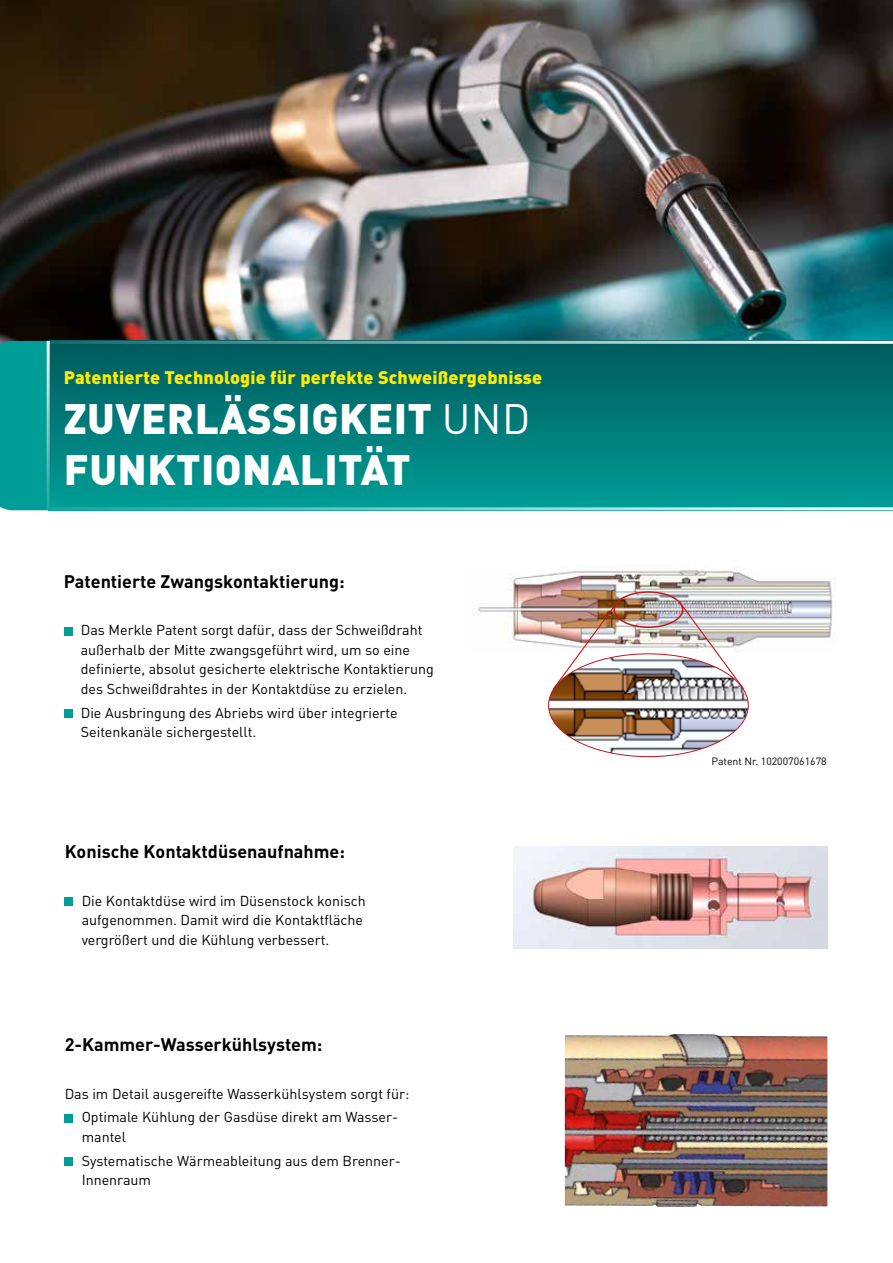
<style>
.page{position:relative;width:893px;height:1263px;background:#fff}
.page>*{position:absolute;margin:0;border:0;box-sizing:border-box;transform-origin:0 0}
.t1{font:900 42px/51px "DIN Pro";letter-spacing:.01em;color:#fff}
.t2{font:700 18px "DIN Pro";color:#000}
.t3{font:900 18px "DIN Pro";letter-spacing:.01em;color:#ffec00}
.t4{font:14.25px/19.5px "DIN";color:#000}
.t5{font:10.5px "DIN Pro";color:#000}
.s1{font-weight:400}
</style>
<div class="page">
<img style="left:0;top:0;width:893px;height:341px">
<div style="left:48px;top:341px;width:845px;height:169px;background:linear-gradient(to bottom,#005a5c,#009d96)"></div>
<div style="left:0;top:341px;width:47px;height:169px;background:#009e97"></div>
<hr style="left:47px;top:341px;width:846px;height:3px;background:#fff">
<hr style="left:47px;top:341px;width:3px;height:169px;background:#fff">
<hr style="left:50px;top:507px;width:843px;height:3px;background:#fff">
<img style="left:565px;top:1034px;width:262px;height:173px">
<img style="left:478px;top:566px;width:355px;height:86px">
<img style="left:549px;top:654px;width:199px;height:103px">
<div style="left:613px;top:591px;width:70px;height:37px;border:2px solid #c6161f;border-radius:50%"></div>
<img style="left:514px;top:846px;width:313px;height:102px">
<img style="left:552px;top:600px;width:67px;height:90px">
<img style="left:678px;top:600px;width:67px;height:90px">
<div style="left:64px;top:627px;width:8px;height:8px;background:#009e97"></div>
<div style="left:64px;top:709px;width:8px;height:9px;background:#009e97"></div>
<div style="left:65px;top:1114px;width:8px;height:8px;background:#009e97"></div>
<div style="left:65px;top:1157px;width:8px;height:8px;background:#009e97"></div>
<div style="left:65px;top:897px;width:8px;height:8px;background:#009e97"></div>
<p class="t3" style="left:64px;top:365px;width:480px">Patentierte Technologie für perfekte Schweißergebnisse</p>
<h1 class="t1" style="left:64px;top:392px;width:468px">ZUVERLÄSSIGKEIT <span class="s1">UND<br></span>FUNKTIONALITÄT</h1>
<p class="t2" style="left:64px;top:569px;width:282px">Patentierte Zwangskontaktierung:</p>
<p class="t4" style="left:81px;top:620px;width:354px">Das Merkle Patent sorgt dafür, dass der Schweißdraht außerhalb der Mitte zwangsgeführt wird, um so eine definierte, absolut gesicherte elektrische Kontaktierung des Schweißdrahtes in der Kontaktdüse zu erzielen.</p>
<p class="t4" style="left:81px;top:702px;width:318px">Die Ausbringung des Abriebs wird über integrierte<br>Seitenkanäle sichergestellt.</p>
<p class="t2" style="left:65px;top:839px;width:282px">Konische Kontaktdüsenaufnahme:</p>
<p class="t4" style="left:82px;top:890px;width:286px">Die Kontaktdüse wird im Düsenstock konisch aufgenommen. Damit wird die Kontaktfläche vergrößert und die Kühlung verbessert.</p>
<p class="t2" style="left:65px;top:1032px;width:259px">2-Kammer-Wasserkühlsystem:</p>
<p class="t4" style="left:65px;top:1081px;width:346px;line-height:23.7px;text-align:center">Das im Detail ausgereifte Wasserkühlsystem sorgt für:<br>Optimale Kühlung der Gasdüse direkt am Wasser-</p>
<p class="t4" style="left:82px;top:1124px;width:321px;line-height:23.7px">mantel<br>Systematische Wärmeableitung aus dem Brenner-</p>
<p class="t4" style="left:82px;top:1170px;width:71px">Innenraum</p>
<p class="t5" style="left:711px;top:754px;width:117px">Patent Nr. 102007061678</p>
</div>
